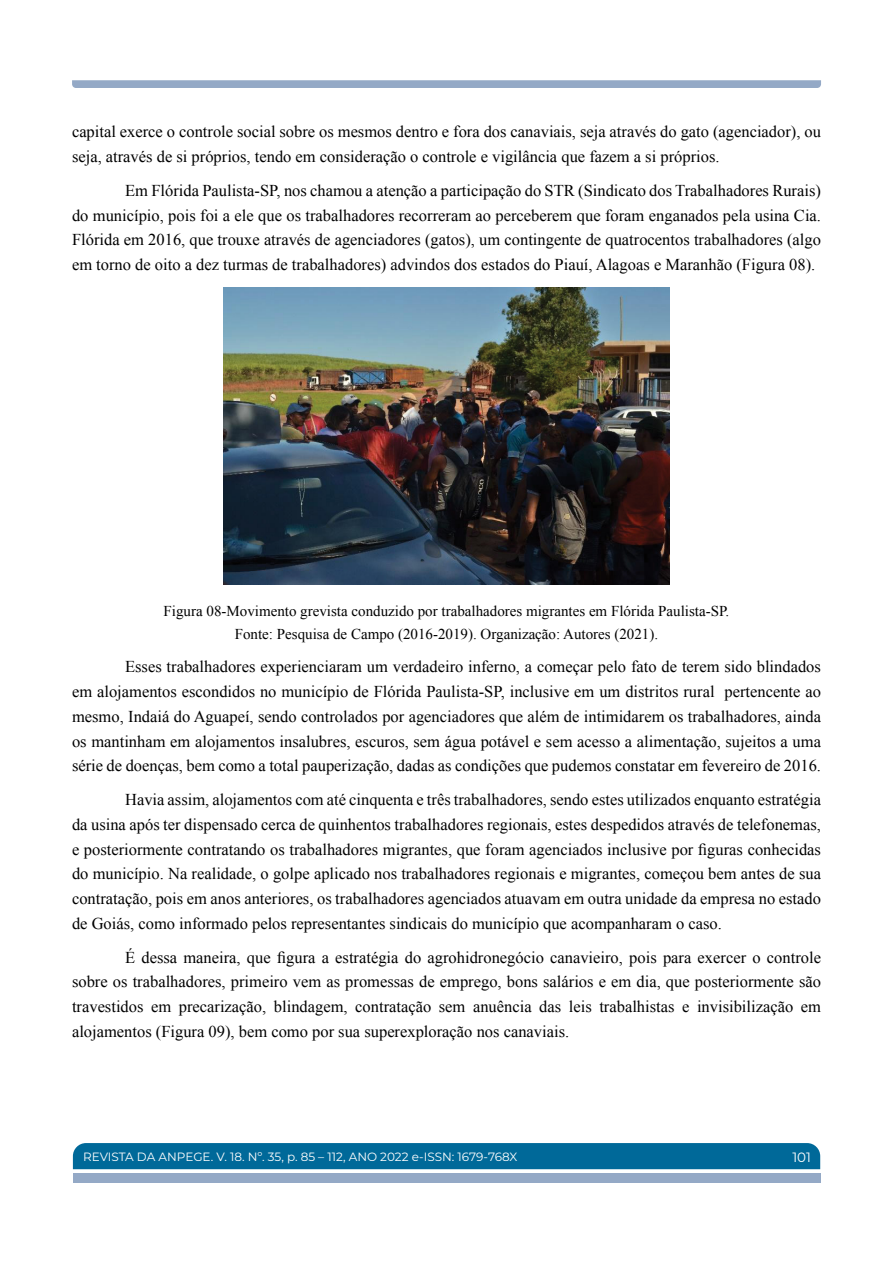
<style>
.page{position:relative;width:893px;height:1263px;background:#fff}
.page>*{position:absolute;margin:0;border:0;box-sizing:border-box;transform-origin:0 0}
.t1{font:16.5px/24.8px "Times New Roman";color:#000;text-align:justify}
.t2{font:15px/22.5px "Times New Roman";color:#000;text-align:center}
.t3{font:13.5px "Montserrat";color:#fff}
.t4{font:12px "Montserrat";color:#fff}
</style>
<div class="page">
<div style="left:73px;top:1143px;width:747px;height:26px;background:#006999"></div>
<div style="left:73px;top:1174px;width:747px;height:9px;background:#94a9c6"></div>
<svg style="left:72px;top:80px;width:749px;height:8px;background:#97abc7"></svg>
<img style="left:224px;top:287px;width:445px;height:298px">
<p class="t1" style="left:72px;top:119px;width:750px">capital exerce o controle social sobre os mesmos dentro e fora dos canaviais, seja através do gato (agenciador), ou seja, através de si próprios, tendo em consideração o controle e vigilância que fazem a si próprios.</p>
<p class="t1" style="left:72px;top:178px;width:750px;text-indent:53px">Em Flórida Paulista-SP, nos chamou a atenção a participação do STR (Sindicato dos Trabalhadores Rurais) do município, pois foi a ele que os trabalhadores recorreram ao perceberem que foram enganados pela usina Cia.<br>Flórida em 2016, que trouxe através de agenciadores (gatos), um contingente de quatrocentos trabalhadores (algo em torno de oito a dez turmas de trabalhadores) advindos dos estados do Piauí, Alagoas e Maranhão (Figura 08).</p>
<p class="t2" style="left:164px;top:600px;width:567px">Figura 08-Movimento grevista conduzido por trabalhadores migrantes em Flórida Paulista-SP.<br>Fonte: Pesquisa de Campo (2016-2019). Organização: Autores (2021).</p>
<p class="t1" style="left:72px;top:654px;width:750px;text-indent:53px">Esses trabalhadores experienciaram um verdadeiro inferno, a começar pelo fato de terem sido blindados em alojamentos escondidos no município de Flórida Paulista-SP, inclusive em um distritos rural pertencente ao mesmo, Indaiá do Aguapeí, sendo controlados por agenciadores que além de intimidarem os trabalhadores, ainda os mantinham em alojamentos insalubres, escuros, sem água potável e sem acesso a alimentação, sujeitos a uma série de doenças, bem como a total pauperização, dadas as condições que pudemos constatar em fevereiro de 2016.</p>
<p class="t1" style="left:72px;top:787px;width:750px;text-indent:53px">Havia assim, alojamentos com até cinquenta e três trabalhadores, sendo estes utilizados enquanto estratégia da usina após ter dispensado cerca de quinhentos trabalhadores regionais, estes despedidos através de telefonemas, e posteriormente contratando os trabalhadores migrantes, que foram agenciados inclusive por figuras conhecidas do município. Na realidade, o golpe aplicado nos trabalhadores regionais e migrantes, começou bem antes de sua contratação, pois em anos anteriores, os trabalhadores agenciados atuavam em outra unidade da empresa no estado de Goiás, como informado pelos representantes sindicais do município que acompanharam o caso.</p>
<p class="t1" style="left:72px;top:944px;width:750px;text-indent:53px">É dessa maneira, que figura a estratégia do agrohidronegócio canavieiro, pois para exercer o controle sobre os trabalhadores, primeiro vem as promessas de emprego, bons salários e em dia, que posteriormente são travestidos em precarização, blindagem, contratação sem anuência das leis trabalhistas e invisibilização em alojamentos (Figura 09), bem como por sua superexploração nos canaviais.</p>
<p class="t4" style="left:83px;top:1148px;width:436px">REVISTA DA ANPEGE. V. 18. Nº. 35, p. 85 – 112, ANO 2022 e-ISSN: 1679-768X</p>
<p class="t3" style="left:792px;top:1148px;width:20px">101</p>
</div>
